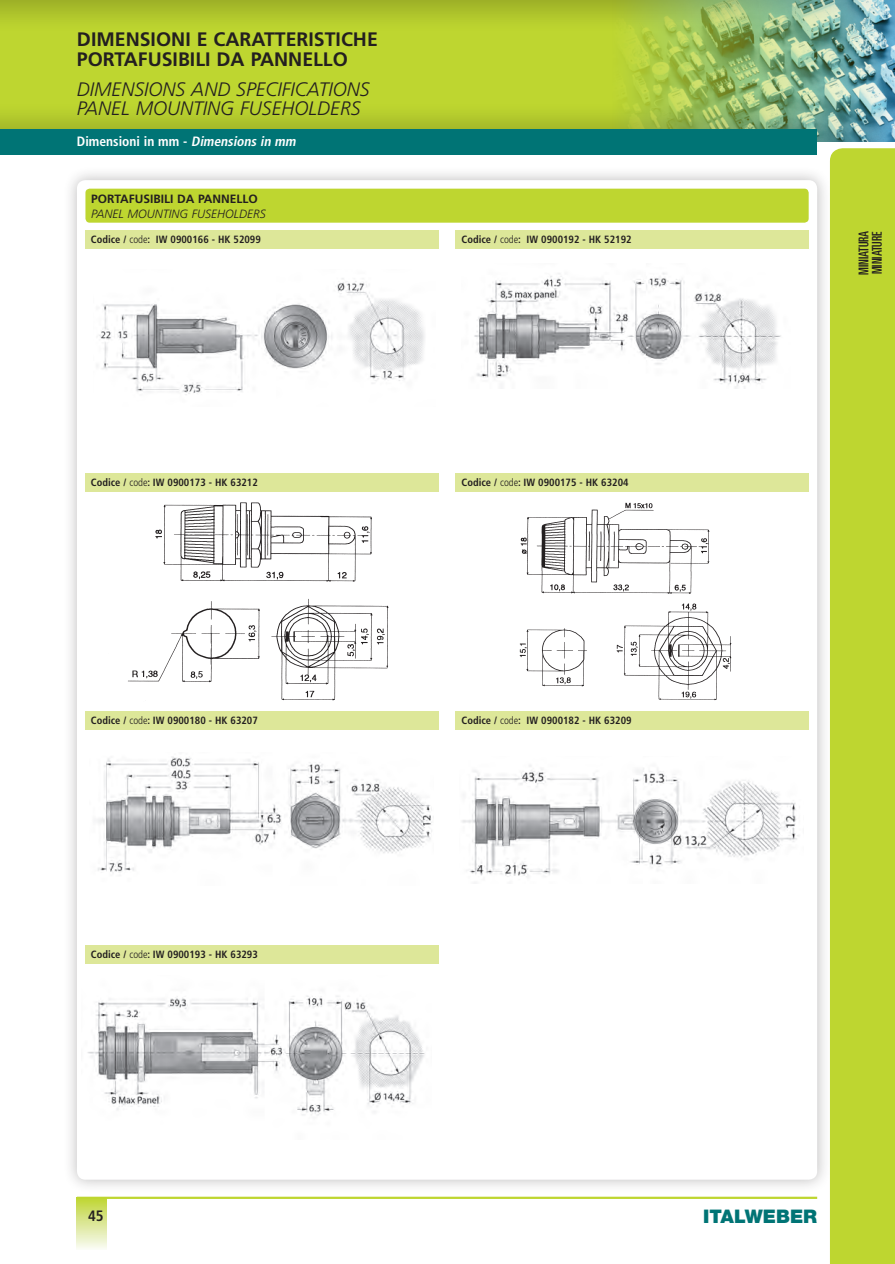
<style>
.page{position:relative;width:895px;height:1264px;background:#fff}
.page>*{position:absolute;margin:0;border:0;box-sizing:border-box;transform-origin:0 0}
.t1{font:italic 300 19.5px/19.5px "Frutiger";color:#231f20}
.t2{font:700 19.5px/19.5px "Frutiger";color:#231f20}
.t3{font:900 18.75px "Helvetica Neue";color:#007475}
.t4{font:700 condensed 15px "Frutiger";color:#231f20}
.t5{font:700 condensed 13.5px "Frutiger";color:#fff}
.t6{font:ultra-condensed 13.5px/13.5px "Univers";color:#231f20}
.t7{font:italic 300 12px "Frutiger";color:#231f20}
.t8{font:700 12px "Frutiger";color:#231f20}
.t9{font:700 condensed 10.5px "Frutiger";color:#231f20}
.s1{font-style:italic}
.s2{font-weight:300}
</style>
<div class="page">
<div style="left:0;top:0;width:895px;height:144px;background:#231f20;opacity:.5"></div>
<img style="left:613px;top:0;width:282px;height:142px">
<div style="left:0;top:129px;width:817px;height:26px;background:#007475"></div>
<div style="left:63px;top:166px;width:768px;height:1027px;background:#231f20;opacity:.3"></div>
<div style="left:77px;top:180px;width:740px;height:999px;background:#fff;border-radius:9px"></div>
<div style="left:77px;top:1197px;width:30px;height:52px;background:linear-gradient(to bottom,#bed432,#f7faf0)"></div>
<hr style="left:77px;top:1196px;width:740px;height:3px;background:#bed630">
<div style="left:830px;top:148px;width:65px;height:1116px;background:#bed630"></div>
<img style="left:519px;top:502px;width:213px;height:199px">
<div style="left:85px;top:231px;width:353px;height:18px;background:#dde799"></div>
<div style="left:85px;top:473px;width:353px;height:18px;background:#dde799"></div>
<div style="left:85px;top:712px;width:353px;height:18px;background:#dde799"></div>
<div style="left:85px;top:945px;width:353px;height:18px;background:#dde799"></div>
<div style="left:455px;top:231px;width:353px;height:18px;background:#dde799"></div>
<div style="left:455px;top:473px;width:353px;height:18px;background:#dde799"></div>
<div style="left:455px;top:712px;width:353px;height:18px;background:#dde799"></div>
<div style="left:85px;top:189px;width:723px;height:34px;background:#bed630;border-radius:4px"></div>
<img style="left:128px;top:502px;width:261px;height:199px">
<img style="left:97px;top:278px;width:328px;height:117px">
<img style="left:462px;top:765px;width:337px;height:112px">
<img style="left:97px;top:756px;width:335px;height:117px">
<img style="left:474px;top:273px;width:307px;height:116px">
<img style="left:87px;top:995px;width:338px;height:121px">
<h1 class="t2" style="left:77px;top:30px;width:302px">DIMENSIONI E CARATTERISTICH E<br>PORTAFUSIBILI DA PANNELLO</h1>
<h1 class="t1" style="left:77px;top:79px;width:198px">DIMENSIONS AND SPECIFIC</h1>
<h1 class="t1" style="left:77px;top:79px;width:292px;text-indent:230px">ATIONS<br>PANEL MOUNTING FUSEHOLDERS</h1>
<p class="t5" style="left:77px;top:133px;width:223px">Dimensioni in mm - <span class="s1">Dimensions in mm</span></p>
<p class="t8" style="left:91px;top:192px;width:168px">PORTAFUSIBILI DA PANNELLO</p>
<p class="t7" style="left:91px;top:207px;width:175px">PANEL MOUNTING FUSEHOLDERS</p>
<p class="t9" style="left:91px;top:233px;width:171px">Codice / <span class="s2">code</span>: IW 0900166 - HK 52099</p>
<p class="t9" style="left:461px;top:233px;width:171px">Codice / <span class="s2">code</span>: IW 0900192 - HK 52192</p>
<p class="t9" style="left:91px;top:476px;width:168px">Codice / <span class="s2">code</span>: IW 0900173 - HK 63212</p>
<p class="t9" style="left:91px;top:714px;width:168px">Codice / <span class="s2">code</span>: IW 0900180 - HK 63207</p>
<p class="t9" style="left:91px;top:948px;width:168px">Codice / <span class="s2">code</span>: IW 0900193 - HK 63293</p>
<p class="t9" style="left:461px;top:476px;width:168px">Codice / <span class="s2">code</span>: IW 0900175 - HK 63204</p>
<p class="t9" style="left:461px;top:714px;width:171px">Codice / <span class="s2">code</span>: IW 0900182 - HK 63209</p>
<p class="t6" style="left:856px;top:275px;width:46px;rotate:-90deg">MINIATURA<br>MINIATURE</p>
<h3 class="t4" style="left:88px;top:1206px;width:17px">45</h3>
<h2 class="t3" style="left:703px;top:1205px;width:115px">ITALWEBER</h2>
</div>
